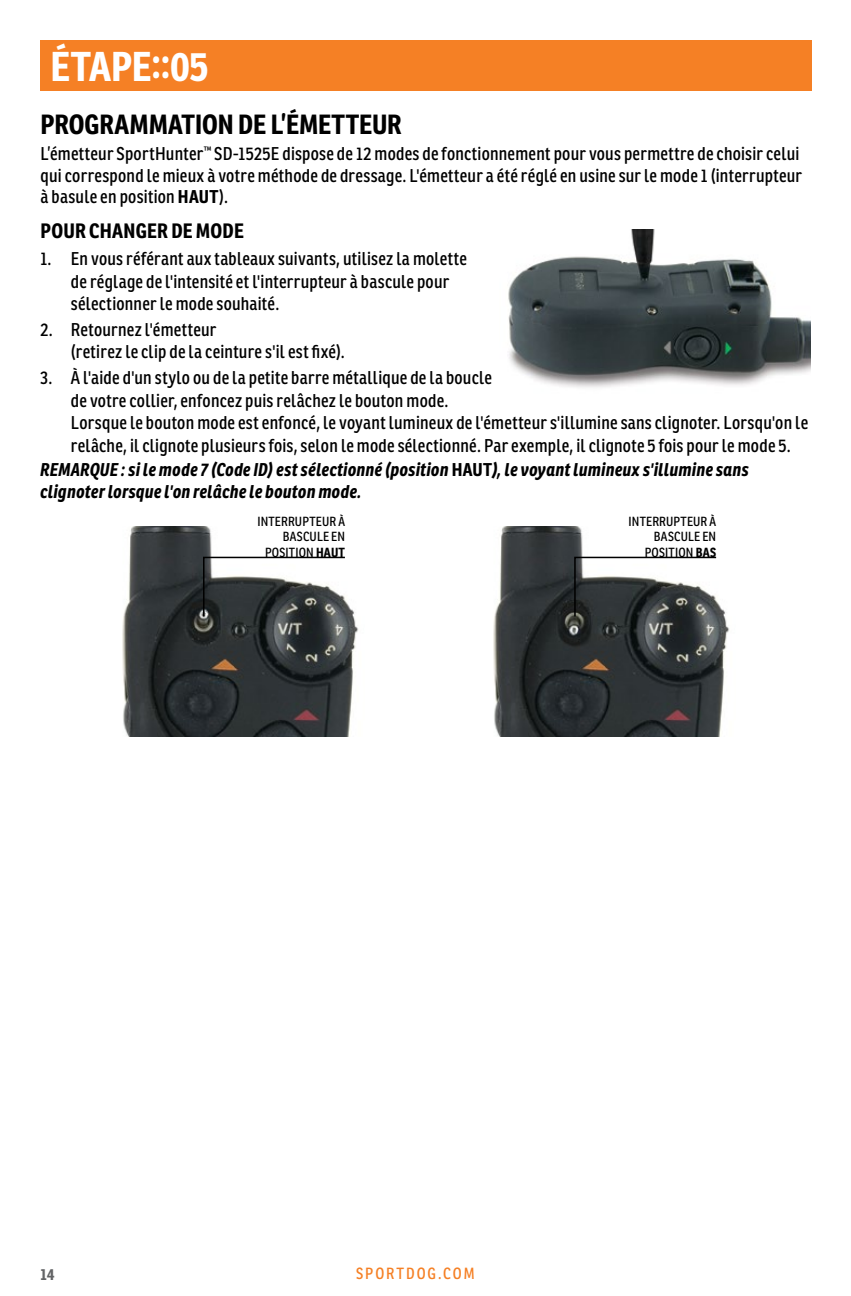
<style>
.page{position:relative;width:851px;height:1296px;background:#fff}
.page>*{position:absolute;margin:0;border:0;box-sizing:border-box;transform-origin:0 0}
.t1{font:700 40.5px "Ronnia Cond";color:#fff}
.t2{font:700 27px "Ronnia Cond";letter-spacing:-.005em;color:#000}
.t3{font:700 20.25px "Ronnia Cond";letter-spacing:.01em;color:#000}
.t4{font:18px/22.5px "Ronnia Cond";letter-spacing:.015em;color:#000}
.t5{font:italic 700 18px/21.6px "Ronnia Cond";letter-spacing:.015em;color:#000}
.t6{font:15.75px "Ronnia Cond";letter-spacing:.12em;color:#f58025}
.t7{font:700 15.75px "Ronnia Cond";color:#636466}
.t8{font:12.83px/15.5px "Ronnia Cond";letter-spacing:.015em;color:#000;text-align:right}
.s1{font-weight:700}
.s2{font-style:normal}
</style>
<div class="page">
<div style="left:40px;top:40px;width:771px;height:51px;background:#f58025"></div>
<img style="left:508px;top:229px;width:302px;height:159px">
<img style="left:122px;top:526px;width:237px;height:210px">
<svg style="left:202px;top:556px;width:144px;height:62px"></svg>
<img style="left:493px;top:526px;width:237px;height:210px">
<svg style="left:573px;top:556px;width:144px;height:62px"></svg>
<h1 class="t1" style="left:51px;top:40px;width:160px">ÉTAPE::05</h1>
<h2 class="t2" style="left:40px;top:107px;width:363px">PROGRAMMATION DE L’ÉMETTEUR</h2>
<p class="t4" style="left:40px;top:143px;width:763px;line-height:21.6px">L’émetteur SportHunter<sup>™</sup> SD-1525E dispose de 12 modes de fonctionnement pour vous permettre de choisir celui qui correspond le mieux à votre méthode de dressage. L'émetteur a été réglé en usine sur le mode 1 (interrupteur à basule en position <span class="s1">HAUT</span>).</p>
<p class="t3" style="left:40px;top:217px;width:205px">POUR CHANGER DE MODE</p>
<p class="t4" style="left:71px;top:247px;width:397px;text-indent:-30px">1. En vous référant aux tableaux suivants, utilisez la molette de réglage de l'intensité et l'interrupteur à bascule pour sélectionner le mode souhaité.</p>
<p class="t4" style="left:71px;top:318px;width:275px;text-indent:-30px">2. Retournez l'émetteur<br>(retirez le clip de la ceinture s'il est fixé).</p>
<p class="t4" style="left:71px;top:366px;width:738px;text-indent:-30px">3. À l'aide d'un stylo ou de la petite barre métallique de la boucle<br>de votre collier, enfoncez puis relâchez le bouton mode.<br>Lorsque le bouton mode est enfoncé, le voyant lumineux de l'émetteur s'illumine sans clignoter. Lorsqu'on le relâche, il clignote plusieurs fois, selon le mode sélectionné. Par exemple, il clignote 5 fois pour le mode 5.</p>
<p class="t5" style="left:40px;top:459px;width:710px">REMARQUE : si le mode 7 (Code ID) est sélectionné (position <span class="s2">HAUT</span>), le voyant lumineux s'illumine sans clignoter lorsque l'on relâche le bouton mode.</p>
<p class="t8" style="left:257px;top:513px;width:89px">INTERRUPTEUR À<br>BASCULE EN<br>POSITION <span class="s1">HAUT</span></p>
<p class="t8" style="left:628px;top:513px;width:89px">INTERRUPTEUR À<br>BASCULE EN<br>POSITION <span class="s1">BAS</span></p>
<p class="t7" style="left:40px;top:1264px;width:16px">14</p>
<p class="t6" style="left:356px;top:1264px;width:120px">SPORTDOG.COM</p>
</div>
